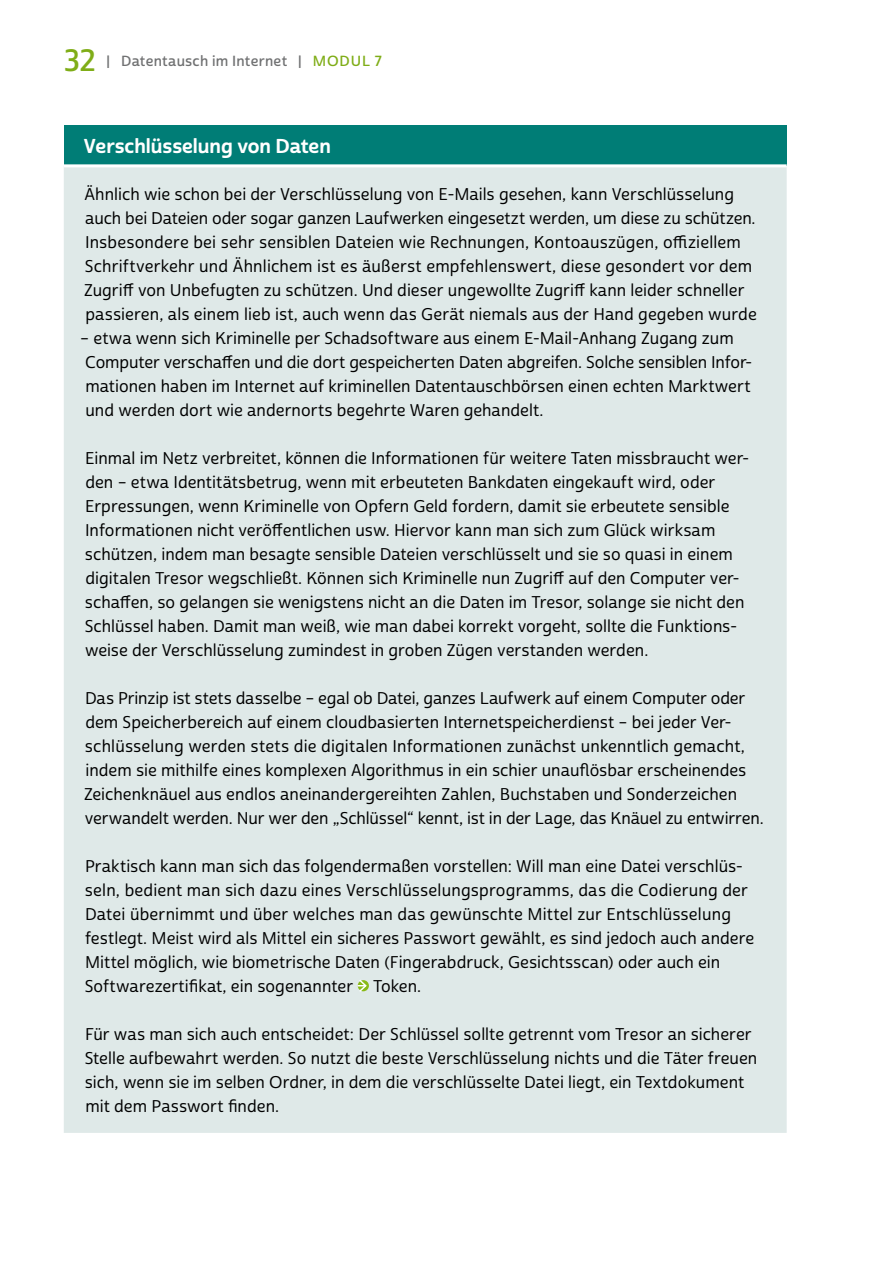
<style>
.page{position:relative;width:893px;height:1263px;background:#fff}
.page>*{position:absolute;margin:0;border:0;box-sizing:border-box;transform-origin:0 0}
.Tabelle_Schrift{font:19.5px "Cabrito Sans Nor Bol";color:#fff}
.Tipp_Box{font:16.5px/24px "Cabrito Sans Nor Med";letter-spacing:.005em;color:#000}
.t1{font:14.25px "Cabrito Sans Nor Dem";letter-spacing:.02em;color:#707172}
.s1{font-size:30px;color:#7fad17}
.s2{color:#7fad17}
</style>
<div class="page">
<div style="left:64px;top:125px;width:723px;height:41px;background:#007d76"></div>
<div style="left:64px;top:167px;width:723px;height:966px;background:#dfe9e8"></div>
<hr style="left:64px;top:164px;width:723px;height:3px;background:#fff">
<svg style="left:357px;top:978px;width:11px;height:15px"></svg>
<p class="t1" style="left:64px;top:52px;width:320px"><span class="s1">32</span> | Datentausch im Internet | <span class="s2">MODUL 7</span></p>
<p class="Tabelle_Schrift" style="left:84px;top:134px;width:248px">Verschlüsselung von Daten</p>
<p class="Tipp_Box" style="left:84px;top:182px;width:674px">Ähnlich wie schon bei der Verschlüsselung von E-Mails gesehen, kann Verschlüsselung auch bei Dateien oder sogar ganzen Laufwerken eingesetzt werden, um diese zu schützen.<br>Insbesondere bei sehr sensiblen Dateien wie Rechnungen, Kontoauszügen, offiziellem Schriftverkehr und Ähnlichem ist es äußerst empfehlenswert, diese gesondert vor dem Zugriff von Unbefugten zu schützen. Und dieser ungewollte Zugriff kann leider schneller passieren, als einem lieb ist, auch wenn das Gerät niemals aus der Hand gegeben wurde</p>
<p class="Tipp_Box" style="left:80px;top:326px;width:674px">– etwa wenn sich Kriminelle per Schadsoftware aus einem E-Mail-Anhang Zugang zum Computer verschaffen und die dort gespeicherten Daten abgreifen. Solche sensiblen Infor&shy;mationen haben im Internet auf kriminellen Datentauschbörsen einen echten Marktwert und werden dort wie andernorts begehrte Waren gehandelt.</p>
<p class="Tipp_Box" style="left:85px;top:446px;width:666px">Einmal im Netz verbreitet, können die Informationen für weitere Taten missbraucht wer&shy;den – etwa Identitätsbetrug, wenn mit erbeuteten Bankdaten eingekauft wird, oder Erpressungen, wenn Kriminelle von Opfern Geld fordern, damit sie erbeutete sensible Informationen nicht veröffentlichen usw. Hiervor kann man sich zum Glück wirksam schützen, indem man besagte sensible Dateien verschlüsselt und sie so quasi in einem digitalen Tresor wegschließt. Können sich Kriminelle nun Zugriff auf den Computer ver&shy;schaffen, so gelangen sie wenigstens nicht an die Daten im Tresor, solange sie nicht den Schlüssel haben. Damit man weiß, wie man dabei korrekt vorgeht, sollte die Funktions&shy;weise der Verschlüsselung zumindest in groben Zügen verstanden werden.</p>
<p class="Tipp_Box" style="left:84px;top:686px;width:681px">Das Prinzip ist stets dasselbe – egal ob Datei, ganzes Laufwerk auf einem Computer oder dem Speicherbereich auf einem cloudbasierten Internetspeicherdienst – bei jeder Ver&shy;schlüsselung werden stets die digitalen Informationen zunächst unkenntlich gemacht, indem sie mithilfe eines komplexen Algorithmus in ein schier unauflösbar erscheinendes Zeichenknäuel aus endlos aneinandergereihten Zahlen, Buchstaben und Sonderzeichen verwandelt werden. Nur wer den „Schlüssel“ kennt, ist in der Lage, das Knäuel zu entwirren.</p>
<p class="Tipp_Box" style="left:85px;top:854px;width:671px">Praktisch kann man sich das folgendermaßen vorstellen: Will man eine Datei verschlüs&shy;seln, bedient man sich dazu eines Verschlüsselungsprogramms, das die Codierung der Datei übernimmt und über welches man das gewünschte Mittel zur Entschlüsselung festlegt. Meist wird als Mittel ein sicheres Passwort gewählt, es sind jedoch auch andere Mittel möglich, wie biometrische Daten (Fingerabdruck, Gesichtsscan) oder auch ein Softwarezertifikat, ein sogenannter Token.</p>
<p class="Tipp_Box" style="left:85px;top:1022px;width:674px">Für was man sich auch entscheidet: Der Schlüssel sollte getrennt vom Tresor an sicherer Stelle aufbewahrt werden. So nutzt die beste Verschlüsselung nichts und die Täter freuen sich, wenn sie im selben Ordner, in dem die verschlüsselte Datei liegt, ein Textdokument mit dem Passwort finden.</p>
</div>
